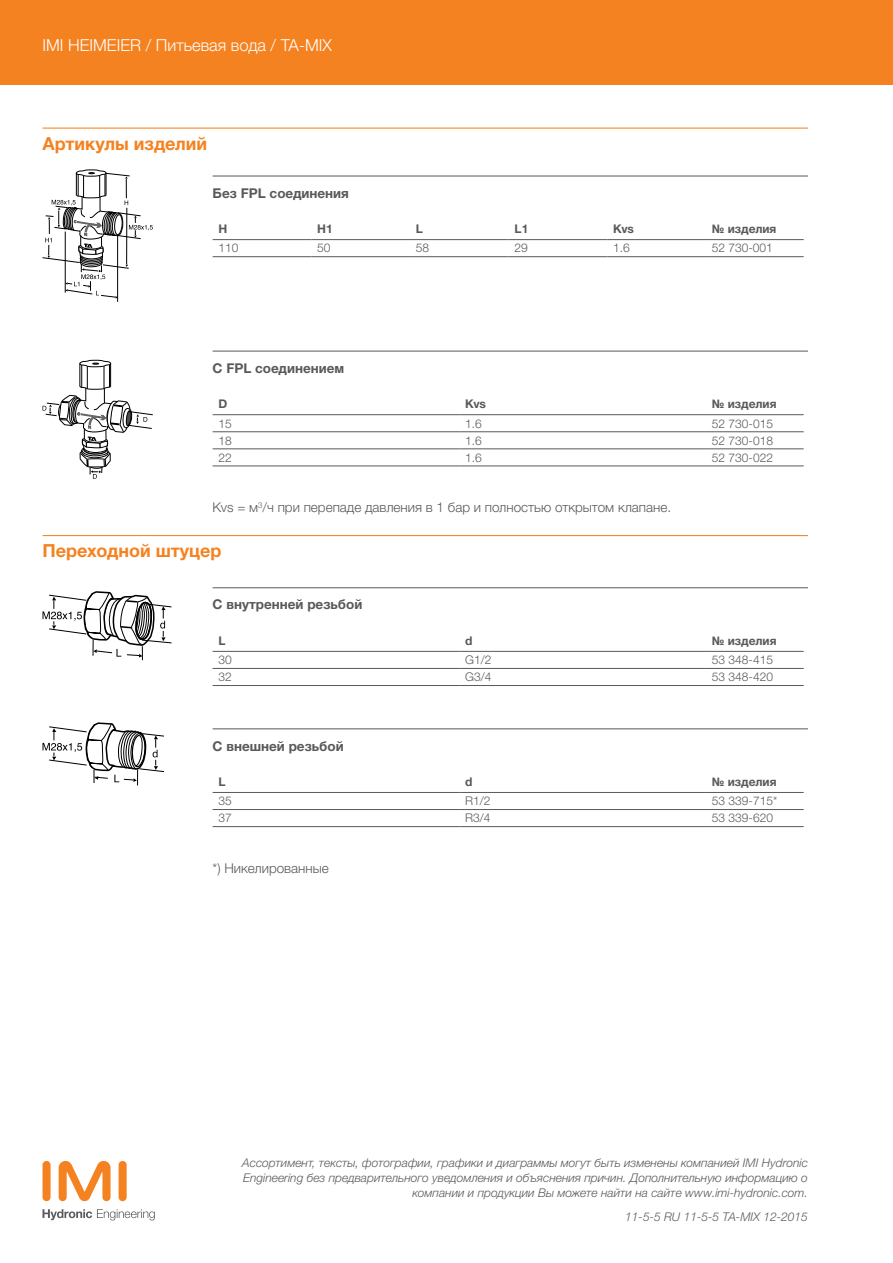
<style>
.page{position:relative;width:893px;height:1263px;background:#fff}
.page>*{position:absolute;margin:0;border:0;box-sizing:border-box;transform-origin:0 0}
.t1{font:700 18px "Helvetica Neue LTW1 G";color:#f58220}
.t2{font:300 16.5px "Helvetica Neue LTW1 G";color:#fff}
.t3{font:300 13.5px "Helvetica Neue LTW1 G";color:#58595b}
.t4{font:700 13.5px "Helvetica Neue LTW1 G";color:#58595b}
.t5{font:italic 300 12px/15px "Helvetica Neue LTW1 G";color:#58595b;text-align:right}
.t6{font:300 12px "Helvetica Neue LTW1 G";color:#58595b}
.t7{font:700 12px "Helvetica Neue LTW1 G";color:#58595b}
</style>
<div class="page">
<div style="left:0;top:0;width:893px;height:85px;background:#f58220"></div>
<div style="left:43px;top:1161px;width:8px;height:40px;background:#f58220;border-radius:4px"></div>
<div style="left:119px;top:1161px;width:8px;height:40px;background:#f58220;border-radius:4px"></div>
<svg style="left:59px;top:1161px;width:52px;height:40px"></svg>
<svg style="left:43px;top:1209px;width:112px;height:11px"></svg>
<hr style="left:43px;top:128px;width:765px;height:1px;background:#f58220">
<hr style="left:213px;top:176px;width:595px;height:1px;background:#58595b">
<hr style="left:213px;top:351px;width:595px;height:1px;background:#58595b">
<hr style="left:213px;top:239px;width:98px;height:1px;background:#58595b">
<hr style="left:213px;top:256px;width:98px;height:1px;background:#58595b">
<hr style="left:311px;top:239px;width:99px;height:1px;background:#58595b">
<hr style="left:311px;top:256px;width:99px;height:1px;background:#58595b">
<hr style="left:410px;top:239px;width:99px;height:1px;background:#58595b">
<hr style="left:410px;top:256px;width:99px;height:1px;background:#58595b">
<hr style="left:509px;top:239px;width:98px;height:1px;background:#58595b">
<hr style="left:509px;top:256px;width:98px;height:1px;background:#58595b">
<hr style="left:607px;top:239px;width:99px;height:1px;background:#58595b">
<hr style="left:607px;top:256px;width:99px;height:1px;background:#58595b">
<hr style="left:706px;top:239px;width:98px;height:1px;background:#58595b">
<hr style="left:706px;top:256px;width:98px;height:1px;background:#58595b">
<hr style="left:43px;top:535px;width:765px;height:1px;background:#f58220">
<hr style="left:213px;top:587px;width:595px;height:1px;background:#58595b">
<hr style="left:213px;top:414px;width:246px;height:1px;background:#58595b">
<hr style="left:459px;top:414px;width:247px;height:1px;background:#58595b">
<hr style="left:706px;top:414px;width:98px;height:1px;background:#58595b">
<hr style="left:213px;top:431px;width:246px;height:1px;background:#58595b">
<hr style="left:459px;top:431px;width:247px;height:1px;background:#58595b">
<hr style="left:706px;top:431px;width:98px;height:1px;background:#58595b">
<hr style="left:213px;top:449px;width:246px;height:1px;background:#58595b">
<hr style="left:213px;top:466px;width:246px;height:1px;background:#58595b">
<hr style="left:459px;top:449px;width:247px;height:1px;background:#58595b">
<hr style="left:459px;top:466px;width:247px;height:1px;background:#58595b">
<hr style="left:706px;top:449px;width:98px;height:1px;background:#58595b">
<hr style="left:706px;top:466px;width:98px;height:1px;background:#58595b">
<hr style="left:213px;top:728px;width:595px;height:1px;background:#58595b">
<hr style="left:213px;top:651px;width:246px;height:1px;background:#58595b">
<hr style="left:459px;top:651px;width:247px;height:1px;background:#58595b">
<hr style="left:706px;top:651px;width:98px;height:1px;background:#58595b">
<hr style="left:213px;top:668px;width:246px;height:1px;background:#58595b">
<hr style="left:213px;top:685px;width:246px;height:1px;background:#58595b">
<hr style="left:459px;top:668px;width:247px;height:1px;background:#58595b">
<hr style="left:459px;top:685px;width:247px;height:1px;background:#58595b">
<hr style="left:706px;top:668px;width:98px;height:1px;background:#58595b">
<hr style="left:706px;top:685px;width:98px;height:1px;background:#58595b">
<hr style="left:213px;top:792px;width:246px;height:1px;background:#58595b">
<hr style="left:459px;top:792px;width:247px;height:1px;background:#58595b">
<hr style="left:706px;top:792px;width:98px;height:1px;background:#58595b">
<hr style="left:213px;top:809px;width:246px;height:1px;background:#58595b">
<hr style="left:213px;top:826px;width:246px;height:1px;background:#58595b">
<hr style="left:459px;top:809px;width:247px;height:1px;background:#58595b">
<hr style="left:459px;top:826px;width:247px;height:1px;background:#58595b">
<hr style="left:706px;top:809px;width:98px;height:1px;background:#58595b">
<hr style="left:706px;top:826px;width:98px;height:1px;background:#58595b">
<hr style="left:117px;top:235px;width:1px;height:67px;background:#000">
<svg style="left:43px;top:170px;width:110px;height:128px"></svg>
<svg style="left:43px;top:360px;width:110px;height:119px"></svg>
<svg style="left:43px;top:591px;width:129px;height:69px"></svg>
<svg style="left:43px;top:722px;width:121px;height:63px"></svg>
<h2 class="t2" style="left:43px;top:35px;width:291px">IMI HEIMEIER / Питьевая вода / TA-MIX</h2>
<h1 class="t1" style="left:43px;top:132px;width:166px">Артикулы изделий</h1>
<p class="t4" style="left:213px;top:184px;width:138px">Без FPL соединения</p>
<p class="t7" style="left:219px;top:222px;width:10px">H</p>
<p class="t7" style="left:317px;top:222px;width:17px">H1</p>
<p class="t7" style="left:416px;top:222px;width:9px">L</p>
<p class="t7" style="left:515px;top:222px;width:15px">L1</p>
<p class="t7" style="left:613px;top:222px;width:22px">Kvs</p>
<p class="t7" style="left:712px;top:222px;width:66px">№ изделия</p>
<p class="t6" style="left:219px;top:241px;width:22px">110</p>
<p class="t6" style="left:317px;top:241px;width:15px">50</p>
<p class="t6" style="left:416px;top:241px;width:15px">58</p>
<p class="t6" style="left:514px;top:241px;width:15px">29</p>
<p class="t6" style="left:613px;top:241px;width:18px">1.6</p>
<p class="t6" style="left:712px;top:241px;width:63px">52 730-001</p>
<p class="t4" style="left:213px;top:360px;width:133px">С FPL соединением</p>
<p class="t7" style="left:219px;top:397px;width:10px">D</p>
<p class="t7" style="left:465px;top:397px;width:22px">Kvs</p>
<p class="t7" style="left:712px;top:397px;width:66px">№ изделия</p>
<p class="t6" style="left:219px;top:416px;width:15px">15</p>
<p class="t6" style="left:465px;top:416px;width:18px">1.6</p>
<p class="t6" style="left:712px;top:416px;width:63px">52 730-015</p>
<p class="t6" style="left:219px;top:433px;width:15px">18</p>
<p class="t6" style="left:465px;top:433px;width:18px">1.6</p>
<p class="t6" style="left:712px;top:433px;width:63px">52 730-018</p>
<p class="t6" style="left:219px;top:450px;width:15px">22</p>
<p class="t6" style="left:465px;top:450px;width:18px">1.6</p>
<p class="t6" style="left:712px;top:450px;width:63px">52 730-022</p>
<p class="t3" style="left:213px;top:499px;width:460px">Kvs = м<sup>3</sup>/ч при перепаде давления в 1 бар и полностью открытом клапане.</p>
<h1 class="t1" style="left:43px;top:540px;width:180px">Переходной штуцер</h1>
<p class="t4" style="left:213px;top:596px;width:151px">С внутренней резьбой</p>
<p class="t7" style="left:219px;top:633px;width:9px">L</p>
<p class="t7" style="left:465px;top:633px;width:9px">d</p>
<p class="t7" style="left:712px;top:633px;width:66px">№ изделия</p>
<p class="t6" style="left:219px;top:653px;width:15px">30</p>
<p class="t6" style="left:465px;top:653px;width:28px">G1/2</p>
<p class="t6" style="left:712px;top:653px;width:63px">53 348-415</p>
<p class="t6" style="left:219px;top:670px;width:15px">32</p>
<p class="t6" style="left:465px;top:670px;width:28px">G3/4</p>
<p class="t6" style="left:712px;top:670px;width:63px">53 348-420</p>
<p class="t4" style="left:213px;top:737px;width:133px">С внешней резьбой</p>
<p class="t7" style="left:219px;top:774px;width:9px">L</p>
<p class="t7" style="left:465px;top:774px;width:9px">d</p>
<p class="t7" style="left:712px;top:774px;width:66px">№ изделия</p>
<p class="t6" style="left:219px;top:794px;width:15px">35</p>
<p class="t6" style="left:465px;top:794px;width:27px">R1/2</p>
<p class="t6" style="left:712px;top:794px;width:67px">53 339-715*</p>
<p class="t6" style="left:219px;top:811px;width:15px">37</p>
<p class="t6" style="left:465px;top:811px;width:27px">R3/4</p>
<p class="t6" style="left:712px;top:811px;width:63px">53 339-620</p>
<p class="t3" style="left:213px;top:860px;width:118px">*) Никелированные</p>
<p class="t5" style="left:242px;top:1155px;width:567px">Ассортимент, тексты, фотографии, графики и диаграммы могут быть изменены компанией IMI Hydronic<br>Engineering без предварительного уведомления и объяснения причин. Дополнительную информацию о компании и продукции Вы можете найти на сайте www.imi-hydronic.com.</p>
<p class="t5" style="left:625px;top:1209px;width:184px">11-5-5 RU 11-5-5 TA-MIX 12-2015</p>
</div>
